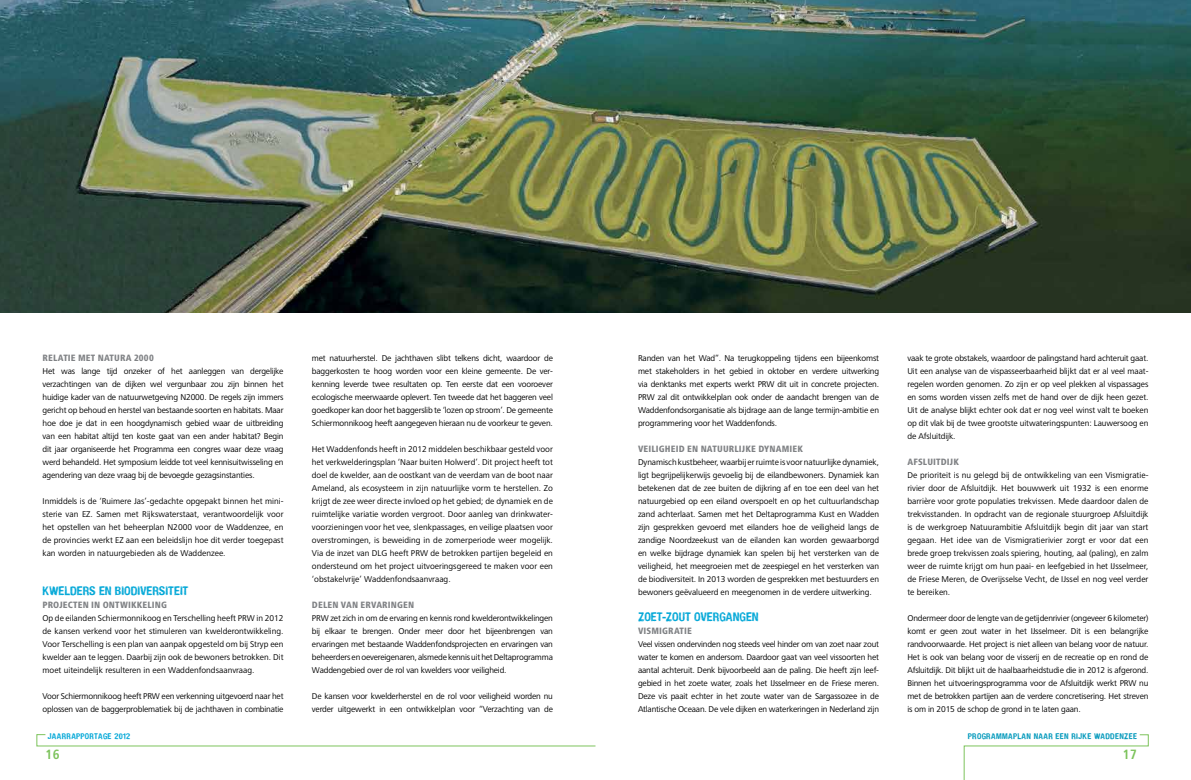
<style>
.page{position:relative;width:1191px;height:780px;background:#fff}
.page>*{position:absolute;margin:0;border:0;box-sizing:border-box;transform-origin:0 0}
.t1{font:700 condensed 14px "Frutiger Next LT";color:#7dc35c}
.t2{font:700 12px "Hand Vetica";color:#00a7d7}
.t3{font:800 condensed 9.5px "Frutiger Next LT";letter-spacing:.015em;color:#808285}
.t4{font:8.7px/13px "Frutiger Next LT";letter-spacing:-.02em;color:#000;text-align:justify}
.t5{font:700 8px "Hand Vetica";letter-spacing:.04em;color:#0098bb}
.t6{font:700 8px "Hand Vetica";letter-spacing:.04em;color:#00a7d7}
</style>
<div class="page">
<svg style="left:37px;top:734px;width:559px;height:12px"></svg>
<svg style="left:963px;top:734px;width:185px;height:46px"></svg>
<img style="left:0;top:0;width:1191px;height:313px">
<p class="t3" style="left:43px;top:353px;width:113px">RELATIE MET NATURA 2000</p>
<p class="t4" style="left:43px;top:365px;width:242px">Het was lange tijd onzeker of het aanleggen van dergelijke verzachtingen van de dijken wel vergunbaar zou zijn binnen het huidige kader van de natuurwetgeving N2000. De regels zijn immers gericht op behoud en herstel van bestaande soorten en habitats. Maar hoe doe je dat in een hoogdynamisch gebied waar de uitbreiding van een habitat altijd ten koste gaat van een ander habitat? Begin dit jaar organiseerde het Programma een congres waar deze vraag werd behandeld. Het symposium leidde tot veel kennisuitwisseling en agendering van deze vraag bij de bevoegde gezagsinstanties.</p>
<p class="t4" style="left:43px;top:495px;width:242px">Inmiddels is de ‘Ruimere Jas’-gedachte opgepakt binnen het mini&shy;sterie van EZ. Samen met Rijkswaterstaat, verantwoordelijk voor het opstellen van het beheerplan N2000 voor de Waddenzee, en de provincies werkt EZ aan een beleidslijn hoe dit verder toegepast kan worden in natuurgebieden als de Waddenzee.</p>
<h2 class="t2" style="left:43px;top:583px;width:148px">KWELDERS EN BIODIVERSITEIT</h2>
<p class="t3" style="left:43px;top:600px;width:126px">PROJECTEN IN ONTWIKKELING</p>
<p class="t4" style="left:43px;top:612px;width:242px">Op de eilanden Schiermonnikoog en Terschelling heeft PRW in 2012 de kansen verkend voor het stimuleren van kwelderontwikkeling.<br>Voor Terschelling is een plan van aanpak opgesteld om bij Stryp een kwelder aan te leggen. Daarbij zijn ook de bewoners betrokken. Dit moet uiteindelijk resulteren in een Waddenfondsaanvraag.</p>
<p class="t4" style="left:43px;top:690px;width:242px">Voor Schiermonnikoog heeft PRW een verkenning uitgevoerd naar het oplossen van de baggerproblematiek bij de jachthaven in combinatie</p>
<p class="t6" style="left:48px;top:731px;width:84px">JAARRAPPORTAGE 2012</p>
<h1 class="t1" style="left:45px;top:747px;width:16px">16</h1>
<p class="t4" style="left:312px;top:352px;width:242px">met natuurherstel. De jachthaven slibt telkens dicht, waardoor de baggerkosten te hoog worden voor een kleine gemeente. De ver&shy;kenning leverde twee resultaten op. Ten eerste dat een vooroever ecologische meerwaarde oplevert. Ten tweede dat het baggeren veel goedkoper kan door het baggerslib te ‘lozen op stroom’. De gemeente Schiermonnikoog heeft aangegeven hieraan nu de voorkeur te geven.</p>
<p class="t4" style="left:312px;top:443px;width:242px">Het Waddenfonds heeft in 2012 middelen beschikbaar gesteld voor het verkwelderingsplan ‘Naar buiten Holwerd’. Dit project heeft tot doel de kwelder, aan de oostkant van de veerdam van de boot naar Ameland, als ecosysteem in zijn natuurlijke vorm te herstellen. Zo krijgt de zee weer directe invloed op het gebied; de dynamiek en de ruimtelijke variatie worden vergroot. Door aanleg van drinkwater&shy;voorzieningen voor het vee, slenkpassages, en veilige plaatsen voor overstromingen, is beweiding in de zomerperiode weer mogelijk.<br>Via de inzet van DLG heeft PRW de betrokken partijen begeleid en ondersteund om het project uitvoeringsgereed te maken voor een ‘obstakelvrije’ Waddenfondsaanvraag.</p>
<p class="t3" style="left:312px;top:600px;width:104px">DELEN VAN ERVARINGEN</p>
<p class="t4" style="left:312px;top:612px;width:242px">PRW zet zich in om de ervaring en kennis rond kwelderontwikkelingen bij elkaar te brengen. Onder meer door het bijeenbrengen van ervaringen met bestaande Waddenfondsprojecten en ervaringen van beheerders en oevereigenaren, alsmede kennis uit het Deltaprogramma Waddengebied over de rol van kwelders voor veiligheid.</p>
<p class="t4" style="left:312px;top:690px;width:242px">De kansen voor kwelderherstel en de rol voor veiligheid worden nu verder uitgewerkt in een ontwikkelplan voor “Verzachting van de</p>
<p class="t4" style="left:638px;top:352px;width:242px">Randen van het Wad”. Na terugkoppeling tijdens een bijeenkomst met stakeholders in het gebied in oktober en verdere uitwerking via denktanks met experts werkt PRW dit uit in concrete projecten.<br>PRW zal dit ontwikkelplan ook onder de aandacht brengen van de Waddenfondsorganisatie als bijdrage aan de lange termijn-ambitie en programmering voor het Waddenfonds.</p>
<p class="t3" style="left:638px;top:444px;width:167px">VEILIGHEID EN NATUURLIJKE DYNAMIEK</p>
<p class="t4" style="left:638px;top:456px;width:242px">Dynamisch kustbeheer, waarbij er ruimte is voor natuurlijke dynamiek, ligt begrijpelijkerwijs gevoelig bij de eilandbewoners. Dynamiek kan betekenen dat de zee buiten de dijkring af en toe een deel van het natuurgebied op een eiland overspoelt en op het cultuurlandschap zand achterlaat. Samen met het Deltaprogramma Kust en Wadden zijn gesprekken gevoerd met eilanders hoe de veiligheid langs de zandige Noordzeekust van de eilanden kan worden gewaarborgd en welke bijdrage dynamiek kan spelen bij het versterken van de veiligheid, het meegroeien met de zeespiegel en het versterken van de biodiversiteit. In 2013 worden de gesprekken met bestuurders en bewoners geëvalueerd en meegenomen in de verdere uitwerking.</p>
<h2 class="t2" style="left:638px;top:609px;width:122px">ZOET-ZOUT OVERGANGEN</h2>
<p class="t3" style="left:638px;top:626px;width:55px">VISMIGRATIE</p>
<p class="t4" style="left:638px;top:638px;width:242px">Veel vissen ondervinden nog steeds veel hinder om van zoet naar zout water te komen en andersom. Daardoor gaat van veel vissoorten het aantal achteruit. Denk bijvoorbeeld aan de paling. Die heeft zijn leef&shy;gebied in het zoete water, zoals het IJsselmeer en de Friese meren.<br>Deze vis paait echter in het zoute water van de Sargassozee in de Atlantische Oceaan. De vele dijken en waterkeringen in Nederland zijn</p>
<p class="t4" style="left:907px;top:352px;width:242px">vaak te grote obstakels, waardoor de palingstand hard achteruit gaat.<br>Uit een analyse van de vispasseerbaarheid blijkt dat er al veel maat&shy;regelen worden genomen. Zo zijn er op veel plekken al vispassages en soms worden vissen zelfs met de hand over de dijk heen gezet.<br>Uit de analyse blijkt echter ook dat er nog veel winst valt te boeken op dit vlak bij de twee grootste uitwateringspunten: Lauwersoog en de Afsluitdijk.</p>
<p class="t3" style="left:907px;top:457px;width:53px">AFSLUITDIJK</p>
<p class="t4" style="left:907px;top:469px;width:242px">De prioriteit is nu gelegd bij de ontwikkeling van een Vismigratie&shy;rivier door de Afsluitdijk. Het bouwwerk uit 1932 is een enorme barrière voor grote populaties trekvissen. Mede daardoor dalen de trekvisstanden. In opdracht van de regionale stuurgroep Afsluitdijk is de werkgroep Natuurambitie Afsluitdijk begin dit jaar van start gegaan. Het idee van de Vismigratierivier zorgt er voor dat een brede groep trekvissen zoals spiering, houting, aal (paling), en zalm weer de ruimte krijgt om hun paai- en leefgebied in het IJsselmeer, de Friese Meren, de Overijsselse Vecht, de IJssel en nog veel verder te bereiken.</p>
<p class="t4" style="left:907px;top:612px;width:242px">Ondermeer door de lengte van de getijdenrivier (ongeveer 6 kilometer) komt er geen zout water in het IJsselmeer. Dit is een belangrijke randvoorwaarde. Het project is niet alleen van belang voor de natuur.<br>Het is ook van belang voor de visserij en de recreatie op en rond de Afsluitdijk. Dit blijkt uit de haalbaarheidstudie die in 2012 is afgerond.<br>Binnen het uitvoeringsprogramma voor de Afsluitdijk werkt PRW nu met de betrokken partijen aan de verdere concretisering. Het streven is om in 2015 de schop de grond in te laten gaan.</p>
<p class="t5" style="left:968px;top:731px;width:171px">PROGRAMMAPLAN NAAR EEN RIJKE WADDENZEE</p>
<h1 class="t1" style="left:1123px;top:747px;width:16px">17</h1>
</div>
